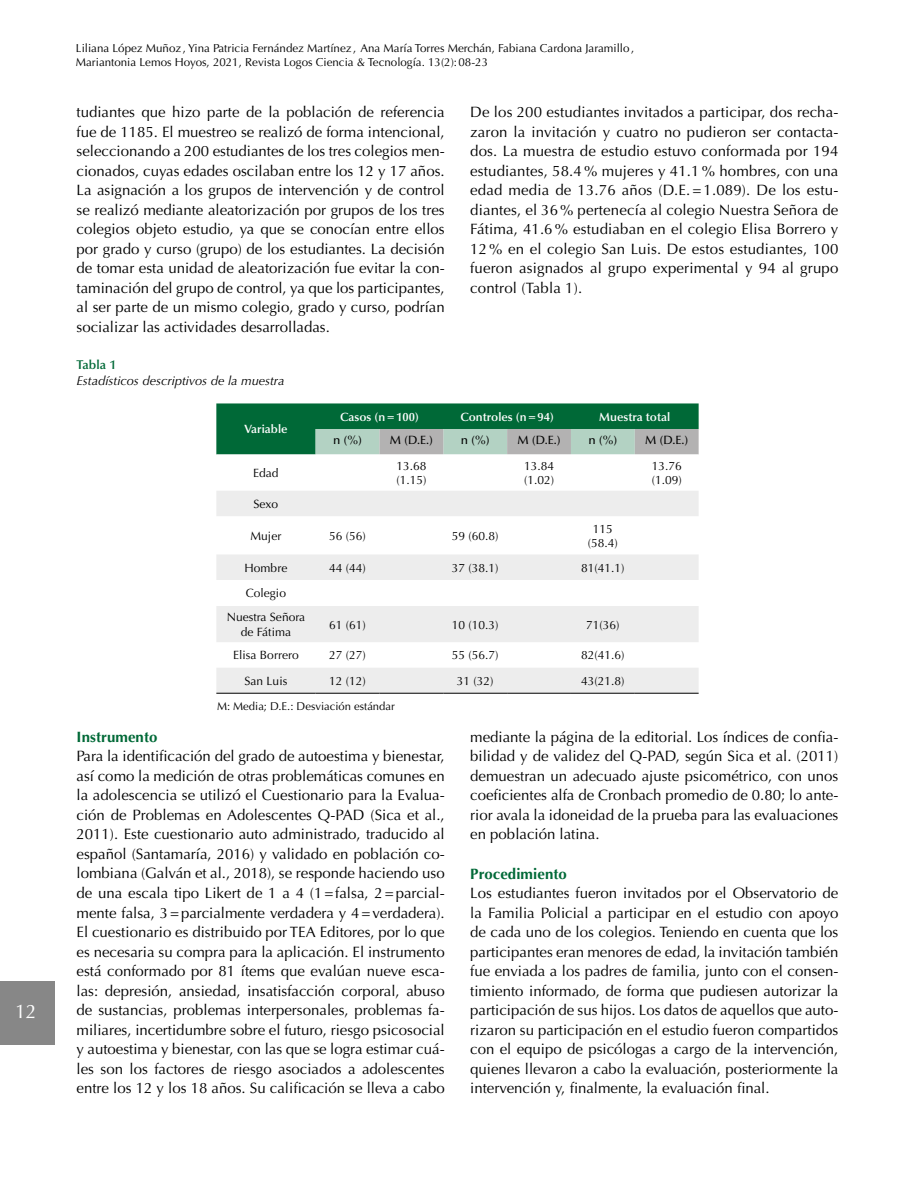
<style>
.page{position:relative;width:915px;height:1191px;background:#fff}
.page>*{position:absolute;margin:0;border:0;box-sizing:border-box;transform-origin:0 0}
.t1{font:19.5px "Optima LT Std";color:#fff}
.Tex1_Contenido{font:15px/19.5px "Optima LT Std";color:#000;text-align:justify}
.T4_Tit3nivel{font:700 15px "Optima LT Std";letter-spacing:.005em;color:#006937}
.T7_TitFigura_TexNegr{font:italic 12.75px "Optima LT Std";color:#000}
.T7_TitFig_Tab_verde{font:600 12.75px "Optima LT Std";color:#006937}
.Tex6_Textabla{font:12px/14.4px "Optima LT Std";color:#000}
.Tex7_TitColtabla{font:600 12px "Optima LT Std";color:#fff}
.Tex6b_SubTabla{font:500 12px "Optima LT Std";color:#000}
.t2{font:11.55px/13.5px "Optima LT Std";color:#000}
.Tex8_Nota_Fuente{font:11.25px "Optima LT Std";color:#000}
</style>
<div class="page">
<div style="left:0;top:981px;width:54px;height:64px;background:#878787"></div>
<svg style="left:216px;top:403px;width:482px;height:51px;background:#488d6c"></svg>
<svg style="left:216px;top:454px;width:482px;height:1px"></svg>
<svg style="left:216px;top:491px;width:482px;height:202px;fill:#ededed"></svg>
<hr style="left:216px;top:693px;width:99px;height:1px;background:#000">
<hr style="left:315px;top:693px;width:64px;height:1px;background:#000">
<hr style="left:379px;top:693px;width:64px;height:1px;background:#000">
<hr style="left:443px;top:693px;width:64px;height:1px;background:#000">
<hr style="left:507px;top:693px;width:63px;height:1px;background:#000">
<hr style="left:570px;top:693px;width:64px;height:1px;background:#000">
<hr style="left:634px;top:693px;width:64px;height:1px;background:#000">
<h1 class="t1" style="left:15px;top:1000px;width:23px">12</h1>
<p class="t2" style="left:76px;top:42px;width:559px">Liliana López Muñoz , Yina Patricia Fernández Martínez , Ana María Torres Merchán, Fabiana Cardona Jaramillo,<br>Mariantonia Lemos Hoyos, 2021, Revista Logos Ciencia &amp; Tecnología. 13(2):08-23</p>
<p class="Tex1_Contenido" style="left:77px;top:103px;width:369px">tudiantes que hizo parte de la población de referencia fue de 1185. El muestreo se realizó de forma intencional, seleccionando a 200 estudiantes de los tres colegios men&shy;cionados, cuyas edades oscilaban entre los 12 y 17 años.<br>La asignación a los grupos de intervención y de control se realizó mediante aleatorización por grupos de los tres colegios objeto estudio, ya que se conocían entre ellos por grado y curso (grupo) de los estudiantes. La decisión de tomar esta unidad de aleatorización fue evitar la con&shy;taminación del grupo de control, ya que los participantes, al ser parte de un mismo colegio, grado y curso, podrían socializar las actividades desarrolladas.</p>
<p class="Tex1_Contenido" style="left:470px;top:103px;width:369px">De los 200 estudiantes invitados a participar, dos recha&shy;zaron la invitación y cuatro no pudieron ser contacta&shy;dos. La muestra de estudio estuvo conformada por 194 estudiantes, 58.4% mujeres y 41.1% hombres, con una edad media de 13.76 años (D.E.=1.089). De los estu&shy;diantes, el 36% pertenecía al colegio Nuestra Señora de Fátima, 41.6% estudiaban en el colegio Elisa Borrero y 12% en el colegio San Luis. De estos estudiantes, 100 fueron asignados al grupo experimental y 94 al grupo control (Tabla 1).</p>
<p class="T7_TitFig_Tab_verde" style="left:77px;top:357px;width:41px">Tabla 1</p>
<p class="T7_TitFigura_TexNegr" style="left:77px;top:373px;width:209px">Estadísticos descriptivos de la muestra</p>
<p class="Tex7_TitColtabla" style="left:244px;top:422px;width:45px">Variable</p>
<p class="Tex7_TitColtabla" style="left:340px;top:409px;width:80px">Casos (n=100)</p>
<p class="Tex7_TitColtabla" style="left:460px;top:409px;width:95px">Controles (n=94)</p>
<p class="Tex7_TitColtabla" style="left:599px;top:409px;width:73px">Muestra total</p>
<p class="Tex6b_SubTabla" style="left:333px;top:433px;width:30px">n (%)</p>
<p class="Tex6b_SubTabla" style="left:389px;top:433px;width:45px">M (D.E.)</p>
<p class="Tex6b_SubTabla" style="left:460px;top:433px;width:30px">n (%)</p>
<p class="Tex6b_SubTabla" style="left:517px;top:433px;width:45px">M (D.E.)</p>
<p class="Tex6b_SubTabla" style="left:588px;top:433px;width:30px">n (%)</p>
<p class="Tex6b_SubTabla" style="left:644px;top:433px;width:45px">M (D.E.)</p>
<p class="Tex6_Textabla" style="left:253px;top:466px;width:27px">Edad</p>
<p class="Tex6_Textabla" style="left:396px;top:459px;width:32px">13.68 (1.15)</p>
<p class="Tex6_Textabla" style="left:524px;top:459px;width:32px">13.84 (1.02)</p>
<p class="Tex6_Textabla" style="left:651px;top:459px;width:32px">13.76 (1.09)</p>
<p class="Tex6_Textabla" style="left:253px;top:497px;width:26px">Sexo</p>
<p class="Tex6_Textabla" style="left:250px;top:528px;width:32px">Mujer</p>
<p class="Tex6_Textabla" style="left:329px;top:528px;width:38px">56 (56)</p>
<p class="Tex6_Textabla" style="left:451px;top:528px;width:48px">59 (60.8)</p>
<p class="Tex6_Textabla" style="left:587px;top:521px;width:32px;text-align:center">115 (58.4)</p>
<p class="Tex6_Textabla" style="left:244px;top:560px;width:44px">Hombre</p>
<p class="Tex6_Textabla" style="left:329px;top:560px;width:38px">44 (44)</p>
<p class="Tex6_Textabla" style="left:451px;top:560px;width:48px">37 (38.1)</p>
<p class="Tex6_Textabla" style="left:581px;top:560px;width:45px">81(41.1)</p>
<p class="Tex6_Textabla" style="left:246px;top:586px;width:42px">Colegio</p>
<p class="Tex6_Textabla" style="left:227px;top:610px;width:80px;text-align:center">Nuestra Señora de Fátima</p>
<p class="Tex6_Textabla" style="left:329px;top:617px;width:38px">61 (61)</p>
<p class="Tex6_Textabla" style="left:451px;top:617px;width:48px">10 (10.3)</p>
<p class="Tex6_Textabla" style="left:586px;top:617px;width:35px">71(36)</p>
<p class="Tex6_Textabla" style="left:233px;top:648px;width:67px">Elisa Borrero</p>
<p class="Tex6_Textabla" style="left:329px;top:648px;width:38px">27 (27)</p>
<p class="Tex6_Textabla" style="left:451px;top:648px;width:48px">55 (56.7)</p>
<p class="Tex6_Textabla" style="left:581px;top:648px;width:45px">82(41.6)</p>
<p class="Tex6_Textabla" style="left:244px;top:674px;width:44px">San Luis</p>
<p class="Tex6_Textabla" style="left:329px;top:674px;width:38px">12 (12)</p>
<p class="Tex6_Textabla" style="left:456px;top:674px;width:38px">31 (32)</p>
<p class="Tex6_Textabla" style="left:581px;top:674px;width:45px">43(21.8)</p>
<p class="Tex8_Nota_Fuente" style="left:217px;top:700px;width:179px">M: Media; D.E.: Desviación estándar</p>
<p class="T4_Tit3nivel" style="left:77px;top:728px;width:82px">Instrumento</p>
<p class="Tex1_Contenido" style="left:77px;top:747px;width:369px">Para la identificación del grado de autoestima y bienestar, así como la medición de otras problemáticas comunes en la adolescencia se utilizó el Cuestionario para la Evalua&shy;ción de Problemas en Adolescentes Q-PAD (Sica et al., 2011). Este cuestionario auto administrado, traducido al español (Santamaría, 2016) y validado en población co&shy;lombiana (Galván et al., 2018), se responde haciendo uso de una escala tipo Likert de 1 a 4 (1=falsa, 2=parcial&shy;mente falsa, 3=parcialmente verdadera y 4=verdadera).<br>El cuestionario es distribuido por TEA Editores, por lo que es necesaria su compra para la aplicación. El instrumento está conformado por 81 ítems que evalúan nueve esca&shy;las: depresión, ansiedad, insatisfacción corporal, abuso de sustancias, problemas interpersonales, problemas fa&shy;miliares, incertidumbre sobre el futuro, riesgo psicosocial y autoestima y bienestar, con las que se logra estimar cuá&shy;les son los factores de riesgo asociados a adolescentes entre los 12 y los 18 años. Su calificación se lleva a cabo</p>
<p class="Tex1_Contenido" style="left:470px;top:727px;width:369px">mediante la página de la editorial. Los índices de confia&shy;bilidad y de validez del Q-PAD, según Sica et al. (2011) demuestran un adecuado ajuste psicométrico, con unos coeficientes alfa de Cronbach promedio de 0.80; lo ante&shy;rior avala la idoneidad de la prueba para las evaluaciones en población latina.</p>
<p class="T4_Tit3nivel" style="left:470px;top:865px;width:98px">Procedimiento</p>
<p class="Tex1_Contenido" style="left:470px;top:883px;width:369px">Los estudiantes fueron invitados por el Observatorio de la Familia Policial a participar en el estudio con apoyo de cada uno de los colegios. Teniendo en cuenta que los participantes eran menores de edad, la invitación también fue enviada a los padres de familia, junto con el consen&shy;timiento informado, de forma que pudiesen autorizar la participación de sus hijos. Los datos de aquellos que auto&shy;rizaron su participación en el estudio fueron compartidos con el equipo de psicólogas a cargo de la intervención, quienes llevaron a cabo la evaluación, posteriormente la intervención y, finalmente, la evaluación final.</p>
</div>
